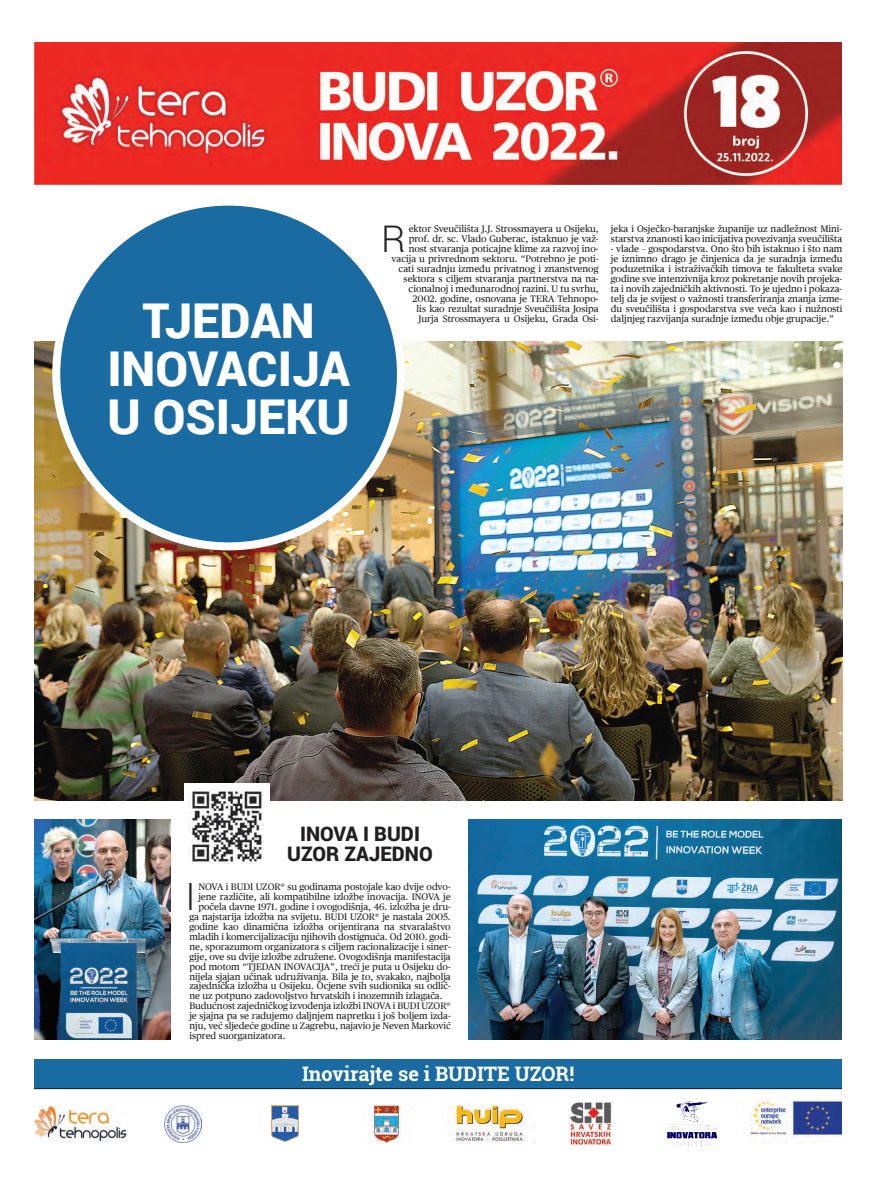
<style>
.page{position:relative;width:893px;height:1191px;background:#fff}
.page>*{position:absolute;margin:0;border:0;box-sizing:border-box;transform-origin:0 0}
.t1{font:900 48px/48px "Roboto";color:#fff;text-align:center}
.t2{font:300 37.5px "Roboto";color:#231f20}
.t3{font:700 20px "Roboto Slab";color:#fff}
.t4{font:900 20px/20px "Roboto";color:#231f20;text-align:center}
.t5{font:9.5px/10px "Publico Text";color:#231f20;text-align:right}
</style>
<div class="page">
<div style="left:34px;top:1059px;width:808px;height:30px;background:#1a6ba2"></div>
<hr style="left:34px;top:1088px;width:808px;height:1px;background:#231f20">
<img style="left:34px;top:1106px;width:94px;height:35px">
<img style="left:164px;top:1105px;width:37px;height:37px">
<img style="left:369px;top:1104px;width:45px;height:39px">
<img style="left:271px;top:1105px;width:27px;height:36px">
<img style="left:448px;top:1103px;width:83px;height:41px">
<img style="left:568px;top:1101px;width:45px;height:44px">
<img style="left:34px;top:43px;width:808px;height:141px">
<img style="left:668px;top:1101px;width:48px;height:44px">
<img style="left:469px;top:820px;width:373px;height:219px">
<img style="left:34px;top:341px;width:808px;height:459px">
<img style="left:34px;top:820px;width:137px;height:219px">
<div style="left:56px;top:202px;width:345px;height:344px;background:#1a6ba2;border-radius:50%"></div>
<div style="left:52px;top:198px;width:353px;height:352px;border:8px solid #fff;border-radius:50%"></div>
<div style="left:184px;top:783px;width:85px;height:85px;background:#fff"></div>
<img style="left:189px;top:788px;width:75px;height:75px">
<img style="left:749px;top:1097px;width:93px;height:46px">
<p class="t1" style="left:107px;top:295px;width:244px">TJEDAN<br>INOVACIJA<br>U OSIJEKU</p>
<p class="t5" style="left:392px;top:224px;width:209px">ektor Sveučilišta J.J. Strossmayera u Osijeku, prof. dr. sc. Vlado Guberac, istaknuo je važ&shy;nost stvaranja poticajne klime za razvoj ino&shy;vacija u privrednom sektoru. “Potrebno je poti&shy;cati suradnju između privatnog i znanstvenog sektora s ciljem stvaranja partnerstva na na&shy;cionalnoj i međunarodnoj razini. U tu svrhu, 2002. godine, osnovana je TERA Tehnopo-<br>lis kao rezultat suradnje Sveučilišta Josipa<br>Jurja Strossmayera u Osijeku, Grada Osi-</p>
<p class="t5" style="left:611px;top:224px;width:233px;text-align:left">jeka i Osječko-baranjske županije uz nadležnost Mini&shy;starstva znanosti kao inicijativa povezivanja sveučilišta</p>
<p class="t2" style="left:381px;top:212px;width:26px">R</p>
<p class="t5" style="left:611px;top:243px;width:233px;text-align:justify">- vlade – gospodarstva. Ono što bih istaknuo i što nam je iznimno drago je činjenica da je suradnja između poduzetnika i istraživačkih timova te fakulteta svake godine sve intenzivnija kroz pokretanje novih projeka&shy;ta i novih zajedničkih aktivnosti. To je ujedno i pokaza&shy;telj da je svijest o važnosti transferiranja znanja izme&shy;đu sveučilišta i gospodarstva sve veća kao i nužnosti daljnjeg razvijanja suradnje između obje grupacije.”</p>
<p class="t4" style="left:287px;top:823px;width:147px">INOVA I BUDI<br>UZOR ZAJEDNO</p>
<p class="t2" style="left:185px;top:870px;width:12px">I</p>
<p class="t5" style="left:198px;top:881px;width:254px">NOVA i BUDI UZOR<sup>®</sup> su godinama postojale kao dvije odvo-</p>
<p class="t5" style="left:198px;top:891px;width:254px">jene različite, ali kompatibilne izložbe inovacija. INOVA je</p>
<p class="t5" style="left:198px;top:901px;width:254px">počela davne 1971. godine i ovogodišnja, 46. izložba je dru-</p>
<p class="t5" style="left:189px;top:911px;width:263px">ga najstarija izložba na svijetu. BUDI UZOR<sup>®</sup> je nastala 2005.</p>
<p class="t5" style="left:189px;top:921px;width:263px">godine kao dinamična izložba orijentirana na stvaralaštvo</p>
<p class="t5" style="left:189px;top:931px;width:263px">mladih i komercijalizaciju njihovih dostignuća. Od 2010. godi-</p>
<p class="t5" style="left:189px;top:941px;width:263px">ne, sporazumom organizatora s ciljem racionalizacije i siner-</p>
<p class="t5" style="left:189px;top:951px;width:263px">gije, ove su dvije izložbe združene. Ovogodišnja manifestacija</p>
<p class="t5" style="left:189px;top:961px;width:263px">pod motom “TJEDAN INOVACIJA”, treći je puta u Osijeku do-</p>
<p class="t5" style="left:189px;top:971px;width:263px">nijela sjajan učinak udruživanja. Bila je to, svakako, najbolja</p>
<p class="t5" style="left:189px;top:981px;width:263px">zajednička izložba u Osijeku. Ocjene svih sudionika su odlič-</p>
<p class="t5" style="left:189px;top:991px;width:255px">ne uz potpuno zadovoljstvo hrvatskih i inozemnih izlagača.</p>
<p class="t5" style="left:189px;top:1001px;width:263px">Budućnost zajedničkog izvođenja izložbi INOVA i BUDI UZOR<sup>®</sup></p>
<p class="t5" style="left:189px;top:1011px;width:263px">je sjajna pa se radujemo daljnjem napretku i još boljem izda-</p>
<p class="t5" style="left:189px;top:1021px;width:263px">nju, već sljedeće godine u Zagrebu, najavio je Neven Marković</p>
<p class="t5" style="left:189px;top:1031px;width:98px">ispred suorganizatora.</p>
<p class="t3" style="left:302px;top:1060px;width:274px">Inovirajte se i BUDITE UZOR!</p>
</div>
